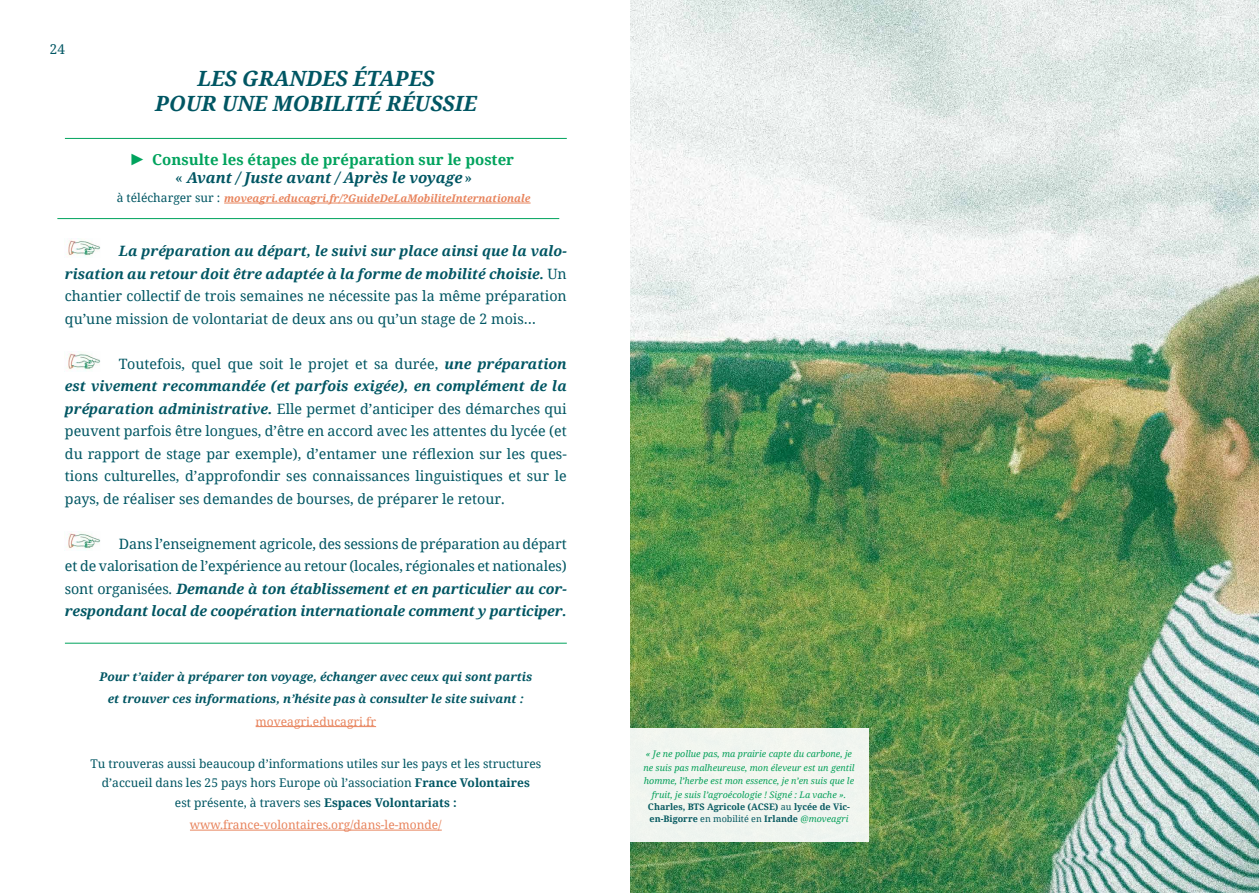
<style>
.page{position:relative;width:1259px;height:893px;background:#fff}
.page>*{position:absolute;margin:0;border:0;box-sizing:border-box;transform-origin:0 0}
.t1{font:italic 700 21px/25.2px "Noto Serif";color:#005663;text-align:center}
.t2{font:700 15px/18px "Noto Serif";color:#00a35d;text-align:center}
.t3{font:14.25px/22.5px "Noto Serif";color:#005663;text-align:justify}
.t4{font:13.5px "Noto Serif";color:#005663}
.t5{font:12px/19.5px "Noto Serif";color:#005663;text-align:center}
.t6{font:italic 700 12px/22.5px "Noto Serif";color:#005663;text-align:center}
.t7{font:12px "Noto Serif";color:#e8845d}
.t8{font:italic 700 10.5px "Noto Serif";color:#e8845d}
.t9{font:italic 9px/13.5px "Noto Serif";color:#00a35d;text-align:center}
.t10{font:700 9px/12px "Noto Serif";color:#005663}
.s1{font-size:19.5px}
.s2{font-weight:400;color:#005663}
.s3{font-style:italic;color:#005663}
.s4{font-weight:400;font-style:normal;font-size:12px;color:#005663}
.s5{font-weight:700;font-style:italic}
.s6{font-weight:700}
.s7{font-weight:400}
.s8{font-weight:400;font-style:italic;color:#00a35d}
</style>
<div class="page">
<img style="left:630px;top:0;width:629px;height:893px">
<div style="left:629px;top:728px;width:239px;height:113px;background:#f0f5ef"></div>
<hr style="left:224px;top:203px;width:306px;height:1px;background:#e8845d">
<hr style="left:256px;top:726px;width:120px;height:1px;background:#e8845d">
<hr style="left:190px;top:830px;width:252px;height:1px;background:#e8845d">
<img style="left:67px;top:238px;width:34px;height:19px">
<img style="left:67px;top:353px;width:33px;height:18px">
<img style="left:67px;top:531px;width:34px;height:19px">
<hr style="left:57px;top:218px;width:502px;height:1px;background:#00a35d">
<hr style="left:65px;top:138px;width:502px;height:1px;background:#00a35d">
<hr style="left:65px;top:643px;width:502px;height:1px;background:#00a35d">
<p class="t4" style="left:50px;top:40px;width:17px">24</p>
<h1 class="t1" style="left:155px;top:65px;width:323px">LES GRANDES ÉTAPES<br>POUR UNE MOBILITÉ RÉUSSIE</h1>
<p class="t2" style="left:128px;top:150px;width:388px"><span class="s1">►</span> Consulte les étapes de préparation sur le poster <span class="s2">«</span> <span class="s3">Avant / Juste avant / Après le voyage</span><span class="s2">»</span></p>
<p class="t8" style="left:117px;top:191px;width:415px"><span class="s4">à télécharger sur :</span> moveagri.educagri.fr/?GuideDeLaMobiliteInternationale</p>
<p class="t3" style="left:65px;top:239px;width:503px;text-indent:54px"><span class="s5">La préparation au départ, le suivi sur place ainsi que la valo&shy;risation au retour doit être adaptée à la forme de mobilité choisie.</span> Un chantier collectif de trois semaines ne nécessite pas la même préparation qu’une mission de volontariat de deux ans ou qu’un stage de 2 mois…</p>
<p class="t3" style="left:65px;top:352px;width:503px;text-indent:54px">Toutefois, quel que soit le projet et sa durée, <span class="s5">une préparation est vivement recommandée (et parfois exigée), en complément de la préparation administrative.</span> Elle permet d’anticiper des démarches qui peuvent parfois être longues, d’être en accord avec les attentes du lycée (et du rapport de stage par exemple), d’entamer une réflexion sur les ques&shy;tions culturelles, d’approfondir ses connaissances linguistiques et sur le pays, de réaliser ses demandes de bourses, de préparer le retour.</p>
<p class="t3" style="left:65px;top:532px;width:503px;text-indent:54px">Dans l’enseignement agricole, des sessions de préparation au départ et de valorisation de l’expérience au retour (locales, régionales et nationales) sont organisées. <span class="s5">Demande à ton établissement et en particulier au cor&shy;respondant local de coopération internationale comment y participer.</span></p>
<p class="t6" style="left:99px;top:665px;width:434px">Pour t’aider à préparer ton voyage, échanger avec ceux qui sont partis et trouver ces informations, n’hésite pas à consulter le site suivant :</p>
<p class="t7" style="left:256px;top:713px;width:122px">moveagri.educagri.fr</p>
<p class="t5" style="left:90px;top:753px;width:452px">Tu trouveras aussi beaucoup d’informations utiles sur les pays et les structures d’accueil dans les 25 pays hors Europe où l’association <span class="s6">France Volontaires<br></span>est présente, à travers ses <span class="s6">Espaces Volontariats :</span></p>
<p class="t7" style="left:190px;top:817px;width:253px">www.france-volontaires.org/dans-le-monde/</p>
<p class="t9" style="left:643px;top:747px;width:213px">« Je ne pollue pas, ma prairie capte du carbone, je ne suis pas malheureuse, mon éleveur est un gentil homme, l’herbe est mon essence, je n’en suis que le fruit, je suis l’agroécologie ! Signé : La vache ».</p>
<p class="t10" style="left:648px;top:800px;width:204px">Charles, BTS Agricole (ACSE) <span class="s7">au</span> lycée de Vic&shy;en-Bigorre <span class="s7">en mobilité en</span> Irlande <span class="s8">@moveagri</span></p>
</div>
